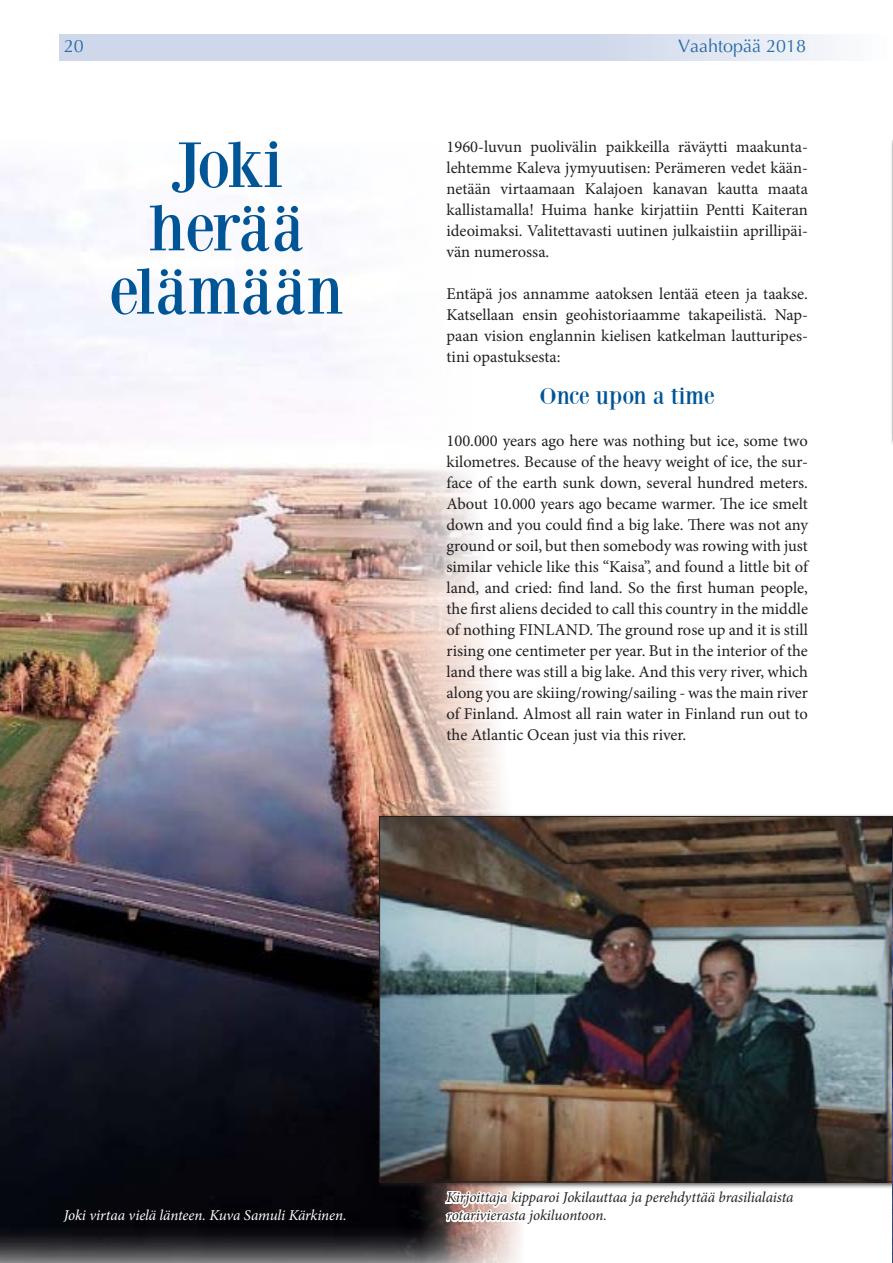
<style>
.page{position:relative;width:893px;height:1263px;background:#fff}
.page>*{position:absolute;margin:0;border:0;box-sizing:border-box;transform-origin:0 0}
.t1{font:66.75px/63.3px "Bodoni XT";color:#005597;text-align:center}
.t2{font:24px "Bodoni XT";color:#005597}
.t3{font:18px "Optima";color:#296ba7}
.t4{font:16.5px/21px "Minion Pro";color:#231f20;text-align:justify}
.t5{font:italic 15px/18px "Minion Pro";letter-spacing:-.01em;color:#231f20}
.t6{font:italic 15px "Minion Pro";letter-spacing:-.01em;color:#fff}
</style>
<div class="page">
<svg style="left:60px;top:34px;width:775px;height:26px;background:#d4dcec"></svg>
<img style="left:0;top:172px;width:524px;height:1091px">
<hr style="left:890px;top:137px;width:3px;height:310px;background:#fbfbfb">
<svg style="left:892px;top:140px;width:1px;height:301px"></svg>
<div style="left:376px;top:813px;width:517px;height:375px;background:#231f20;opacity:.75"></div>
<img style="left:381px;top:818px;width:510px;height:362px">
<img style="left:892px;top:816px;width:1px;height:447px">
<svg style="left:443px;top:1189px;width:81px;height:43px"></svg>
<p class="t3" style="left:64px;top:35px;width:22px">20</p>
<p class="t3" style="left:678px;top:35px;width:130px">Vaahtopää 2018</p>
<h1 class="t1" style="left:109px;top:132px;width:236px">Joki herää elämään</h1>
<p class="t4" style="left:446px;top:137px;width:363px">1960-luvun puolivälin paikkeilla räväytti maakunta&shy;lehtemme Kaleva jymyuutisen: Perämeren vedet kään&shy;netään virtaamaan Kalajoen kanavan kautta maata kallistamalla! Huima hanke kirjattiin Pentti Kaiteran ideoimaksi. Valitettavasti uutinen julkaistiin aprillipäi&shy;vän numerossa.</p>
<p class="t4" style="left:446px;top:284px;width:363px">Entäpä jos annamme aatoksen lentää eteen ja taakse.<br>Katsellaan ensin geohistoriaamme takapeilistä. Nap&shy;paan vision englannin kielisen katkelman lautturipes&shy;tini opastuksesta:</p>
<h2 class="t2" style="left:540px;top:382px;width:177px">Once upon a time</h2>
<p class="t4" style="left:446px;top:431px;width:363px">100.000 years ago here was nothing but ice, some two kilometres. Because of the heavy weight of ice, the sur&shy;face of the earth sunk down, several hundred meters.<br>About 10.000 years ago became warmer. The ice smelt down and you could find a big lake. There was not any ground or soil, but then somebody was rowing with just similar vehicle like this “Kaisa”, and found a little bit of land, and cried: find land. So the first human people, the first aliens decided to call this country in the middle of nothing FINLAND. The ground rose up and it is still rising one centimeter per year. But in the interior of the land there was still a big lake. And this very river, which along you are skiing/rowing/sailing - was the main river of Finland. Almost all rain water in Finland run out to the Atlantic Ocean just via this river.</p>
<p class="t6" style="left:64px;top:1205px;width:284px">Joki virtaa vielä länteen. Kuva Samuli Kärkinen.</p>
<p class="t5" style="left:446px;top:1189px;width:349px">Kirjoittaja kipparoi Jokilauttaa ja perehdyttää brasilialaista rotarivierasta jokiluontoon.</p>
</div>
